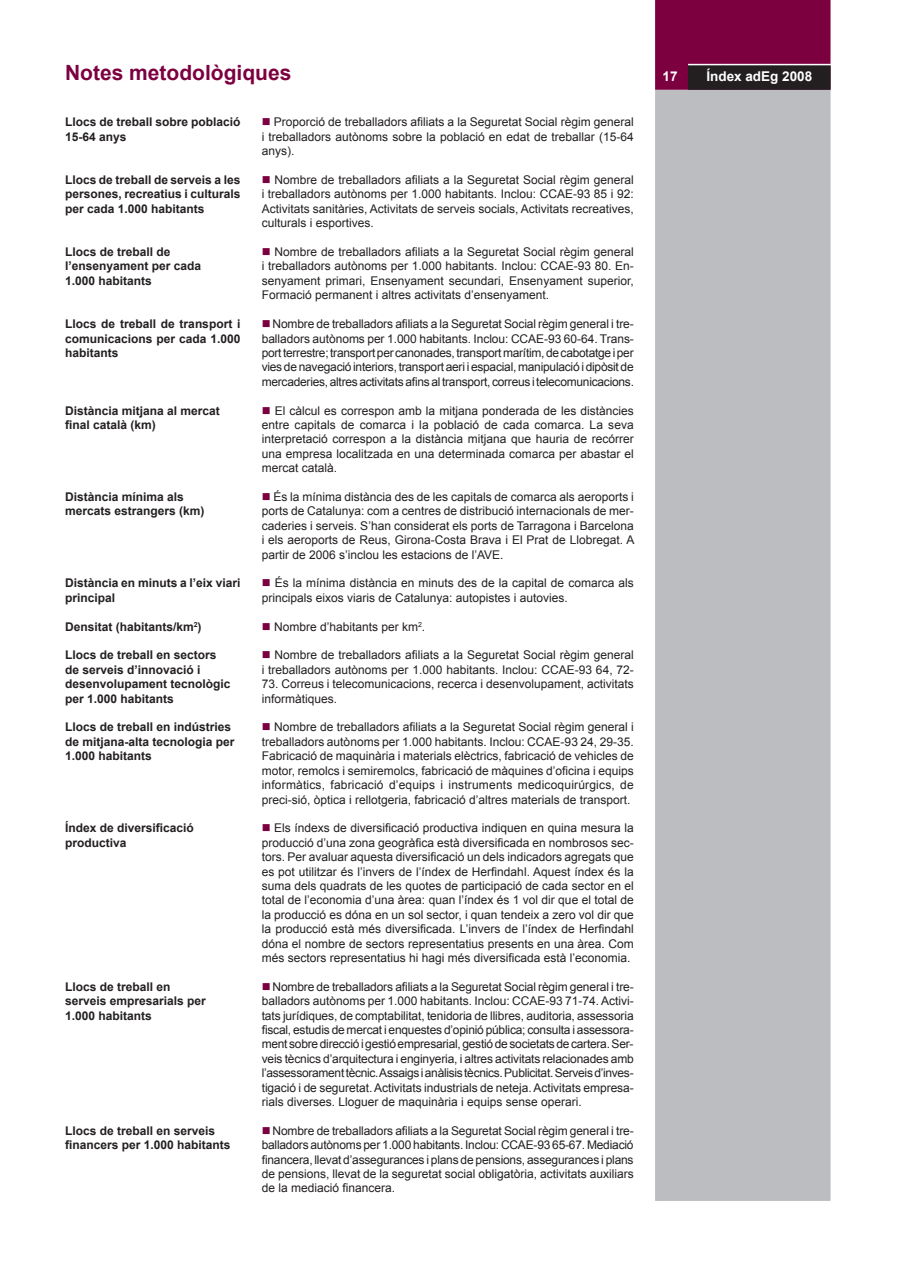
<style>
.page{position:relative;width:897px;height:1266px;background:#fff}
.page>*{position:absolute;margin:0;border:0;box-sizing:border-box;transform-origin:0 0}
.t1{font:700 21px "Arial";color:#7c0040}
.t2{font:700 13.5px "Arial";color:#fff}
.t3{font:12px/14.4px "Arial";color:#231f20;text-align:justify}
.t4{font:700 12px/14.4px "Arial";color:#231f20}
.s1{color:#7c0040}
</style>
<div class="page">
<div style="left:655px;top:90px;width:176px;height:1110px;background:#bcbdc0;border:2px solid #bcbdc0"></div>
<div style="left:655px;top:0;width:176px;height:90px;background:#7c0040"></div>
<div style="left:689px;top:66px;width:141px;height:23px;background:#231f20"></div>
<div style="left:688px;top:65px;width:143px;height:25px;border:2px solid #231f20"></div>
<hr style="left:688px;top:64px;width:143px;height:1px;background:#fff">
<h1 class="t1" style="left:65px;top:61px;width:228px">Notes metodològiques</h1>
<p class="t2" style="left:663px;top:69px;width:17px">17</p>
<p class="t2" style="left:706px;top:69px;width:107px">Índex adEg 2008</p>
<p class="t4" style="left:65px;top:115px;width:177px">Llocs de treball sobre població<br>15-64 anys</p>
<p class="t4" style="left:65px;top:173px;width:177px;text-align:justify">Llocs de treball de serveis a les persones, recreatius i culturals per cada 1.000 habitants</p>
<p class="t4" style="left:65px;top:245px;width:138px">Llocs de treball de l’ensenyament per cada<br>1.000 habitants</p>
<p class="t4" style="left:65px;top:317px;width:177px;text-align:justify">Llocs de treball de transport i comunicacions per cada 1.000 habitants</p>
<p class="t3" style="left:262px;top:115px;width:374px"><span class="s1">■</span> Proporció de treballadors afiliats a la Seguretat Social règim general i treballadors autònoms sobre la població en edat de treballar (15-64 anys).</p>
<p class="t3" style="left:262px;top:173px;width:374px"><span class="s1">■</span> Nombre de treballadors afiliats a la Seguretat Social règim general i treballadors autònoms per 1.000 habitants. Inclou: CCAE-93 85 i 92:<br>Activitats sanitàries, Activitats de serveis socials, Activitats recreatives, culturals i esportives.</p>
<p class="t3" style="left:262px;top:245px;width:374px"><span class="s1">■</span> Nombre de treballadors afiliats a la Seguretat Social règim general i treballadors autònoms per 1.000 habitants. Inclou: CCAE-93 80. En&shy;senyament primari, Ensenyament secundari, Ensenyament superior, Formació permanent i altres activitats d’ensenyament.</p>
<p class="t3" style="left:262px;top:317px;width:374px"><span class="s1">■</span> Nombre de treballadors afiliats a la Seguretat Social règim general i tre&shy;balladors autònoms per 1.000 habitants. Inclou: CCAE-93 60-64. Trans&shy;port terrestre; transport per canonades, transport marítim, de cabotatge i per vies de navegació interiors, transport aeri i espacial, manipulació i dipòsit de mercaderies, altres activitats afins al transport, correus i telecomunicacions.</p>
<p class="t3" style="left:262px;top:403px;width:374px"><span class="s1">■</span> El càlcul es correspon amb la mitjana ponderada de les distàncies entre capitals de comarca i la població de cada comarca. La seva interpretació correspon a la distància mitjana que hauria de recórrer una empresa localitzada en una determinada comarca per abastar el mercat català.</p>
<p class="t3" style="left:262px;top:489px;width:374px"><span class="s1">■</span> És la mínima distància des de les capitals de comarca als aeroports i ports de Catalunya: com a centres de distribució internacionals de mer&shy;caderies i serveis. S’han considerat els ports de Tarragona i Barcelona i els aeroports de Reus, Girona-Costa Brava i El Prat de Llobregat. A partir de 2006 s’inclou les estacions de l’AVE.</p>
<p class="t3" style="left:262px;top:576px;width:374px"><span class="s1">■</span> És la mínima distància en minuts des de la capital de comarca als principals eixos viaris de Catalunya: autopistes i autovies.</p>
<p class="t3" style="left:262px;top:619px;width:165px"><span class="s1">■</span> Nombre d’habitants per km<sup>2</sup>.</p>
<p class="t3" style="left:262px;top:648px;width:374px"><span class="s1">■</span> Nombre de treballadors afiliats a la Seguretat Social règim general i treballadors autònoms per 1.000 habitants. Inclou: CCAE-93 64, 72-</p>
<p class="t3" style="left:262px;top:677px;width:374px">73. Correus i telecomunicacions, recerca i desenvolupament, activitats informàtiques.</p>
<p class="t3" style="left:262px;top:720px;width:374px"><span class="s1">■</span> Nombre de treballadors afiliats a la Seguretat Social règim general i treballadors autònoms per 1.000 habitants. Inclou: CCAE-93 24, 29-35.<br>Fabricació de maquinària i materials elèctrics, fabricació de vehicles de motor, remolcs i semiremolcs, fabricació de màquines d’oficina i equips informàtics, fabricació d’equips i instruments medicoquirúrgics, de preci-sió, òptica i rellotgeria, fabricació d’altres materials de transport.</p>
<p class="t3" style="left:262px;top:821px;width:374px"><span class="s1">■</span> Els índexs de diversificació productiva indiquen en quina mesura la producció d’una zona geogràfica està diversificada en nombrosos sec&shy;tors. Per avaluar aquesta diversificació un dels indicadors agregats que es pot utilitzar és l’invers de l’índex de Herfindahl. Aquest índex és la suma dels quadrats de les quotes de participació de cada sector en el total de l’economia d’una àrea: quan l’índex és 1 vol dir que el total de la producció es dóna en un sol sector, i quan tendeix a zero vol dir que la producció està més diversificada. L’invers de l’índex de Herfindahl dóna el nombre de sectors representatius presents en una àrea. Com més sectors representatius hi hagi més diversificada està l’economia.</p>
<p class="t3" style="left:262px;top:979px;width:374px"><span class="s1">■</span> Nombre de treballadors afiliats a la Seguretat Social règim general i tre&shy;balladors autònoms per 1.000 habitants. Inclou: CCAE-93 71-74. Activi&shy;tats jurídiques, de comptabilitat, tenidoria de llibres, auditoria, assessoria fiscal, estudis de mercat i enquestes d’opinió pública; consulta i assessora&shy;ment sobre direcció i gestió empresarial, gestió de societats de cartera. Ser&shy;veis tècnics d’arquitectura i enginyeria, i altres activitats relacionades amb l’assessorament tècnic. Assaigs i anàlisis tècnics. Publicitat. Serveis d’inves&shy;tigació i de seguretat. Activitats industrials de neteja. Activitats empresa&shy;rials diverses. Lloguer de maquinària i equips sense operari.</p>
<p class="t3" style="left:262px;top:1123px;width:374px"><span class="s1">■</span> Nombre de treballadors afiliats a la Seguretat Social règim general i tre&shy;balladors autònoms per 1.000 habitants. Inclou: CCAE-93 65-67. Mediació financera, llevat d’assegurances i plans de pensions, assegurances i plans de pensions, llevat de la seguretat social obligatòria, activitats auxiliars de la mediació financera.</p>
<p class="t4" style="left:65px;top:403px;width:156px">Distància mitjana al mercat final català (km)</p>
<p class="t4" style="left:65px;top:489px;width:141px">Distància mínima als mercats estrangers (km)</p>
<p class="t4" style="left:65px;top:576px;width:177px">Distància en minuts a l’eix viari principal</p>
<p class="t4" style="left:65px;top:619px;width:138px">Densitat (habitants/km<sup>2</sup>)</p>
<p class="t4" style="left:65px;top:648px;width:167px">Llocs de treball en sectors de serveis d’innovació i desenvolupament tecnològic per 1.000 habitants</p>
<p class="t4" style="left:65px;top:720px;width:171px">Llocs de treball en indústries de mitjana-alta tecnologia per<br>1.000 habitants</p>
<p class="t4" style="left:65px;top:821px;width:130px">Índex de diversificació productiva</p>
<p class="t4" style="left:65px;top:979px;width:142px">Llocs de treball en serveis empresarials per<br>1.000 habitants</p>
<p class="t4" style="left:65px;top:1123px;width:167px">Llocs de treball en serveis financers per 1.000 habitants</p>
</div>
